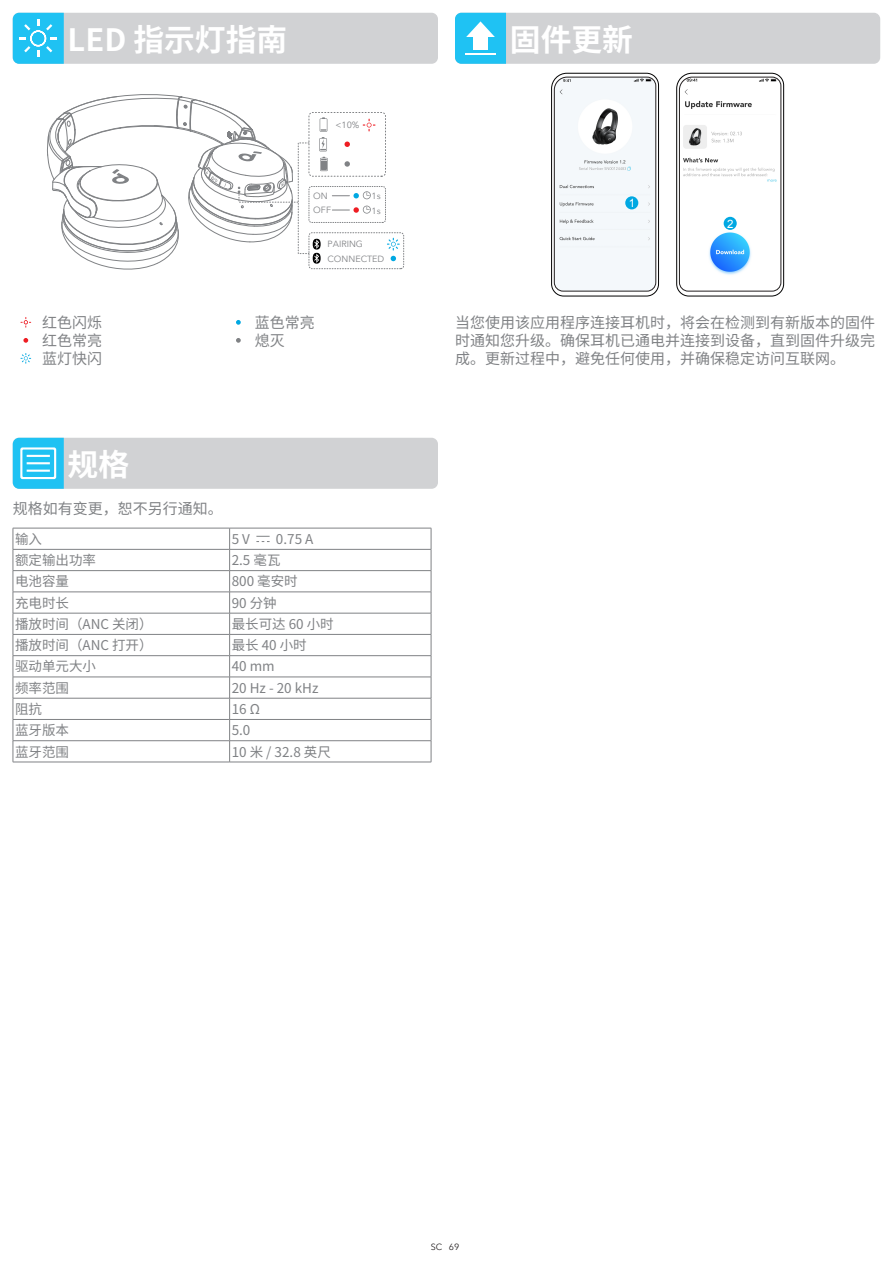
<style>
.page{position:relative;width:893px;height:1263px;background:#fff}
.page>*{position:absolute;margin:0;border:0;box-sizing:border-box;transform-origin:0 0}
.t1{font:700 30.75px "Noto Sans Hans";color:#fff}
.t2{font:15px/18px "Noto Sans Hans";color:#808285;text-align:justify}
.t3{font:13.5px "Noto Sans Hans";color:#808285}
.t4{font:11.55px "Arial";color:#fff}
.t5{font:9px/14.5px "Avenir Next";color:#808285}
.t6{font:9px "Avenir Next";color:#231f20}
</style>
<div class="page">
<hr style="left:13px;top:528px;width:217px;height:1px;background:#808285">
<hr style="left:230px;top:528px;width:201px;height:1px;background:#808285">
<hr style="left:13px;top:549px;width:217px;height:1px;background:#808285">
<hr style="left:230px;top:549px;width:201px;height:1px;background:#808285">
<hr style="left:13px;top:570px;width:217px;height:1px;background:#808285">
<hr style="left:230px;top:570px;width:201px;height:1px;background:#808285">
<hr style="left:13px;top:592px;width:217px;height:1px;background:#808285">
<hr style="left:230px;top:592px;width:201px;height:1px;background:#808285">
<hr style="left:13px;top:613px;width:217px;height:1px;background:#808285">
<hr style="left:230px;top:613px;width:201px;height:1px;background:#808285">
<hr style="left:13px;top:634px;width:217px;height:1px;background:#808285">
<hr style="left:230px;top:634px;width:201px;height:1px;background:#808285">
<hr style="left:13px;top:655px;width:217px;height:1px;background:#808285">
<hr style="left:230px;top:655px;width:201px;height:1px;background:#808285">
<hr style="left:13px;top:677px;width:217px;height:1px;background:#808285">
<hr style="left:230px;top:677px;width:201px;height:1px;background:#808285">
<hr style="left:13px;top:698px;width:217px;height:1px;background:#808285">
<hr style="left:230px;top:698px;width:201px;height:1px;background:#808285">
<hr style="left:13px;top:719px;width:217px;height:1px;background:#808285">
<hr style="left:230px;top:719px;width:201px;height:1px;background:#808285">
<hr style="left:13px;top:740px;width:217px;height:1px;background:#808285">
<svg style="left:13px;top:528px;width:1px;height:234px"></svg>
<hr style="left:230px;top:740px;width:201px;height:1px;background:#808285">
<svg style="left:229px;top:528px;width:1px;height:234px"></svg>
<svg style="left:431px;top:528px;width:1px;height:234px"></svg>
<hr style="left:13px;top:762px;width:217px;height:1px;background:#808285">
<hr style="left:230px;top:762px;width:201px;height:1px;background:#808285">
<svg style="left:256px;top:536px;width:14px;height:6px"></svg>
<div style="left:13px;top:438px;width:425px;height:51px;background:#d1d2d4;border-radius:6px"></div>
<svg style="left:13px;top:438px;width:51px;height:51px;background:#45ccf4"></svg>
<svg style="left:313px;top:239px;width:8px;height:25px"></svg>
<svg style="left:387px;top:238px;width:13px;height:23px"></svg>
<div style="left:309px;top:233px;width:95px;height:36px;border:1px dashed #808285;border-radius:3px"></div>
<svg style="left:332px;top:191px;width:39px;height:8px"></svg>
<div style="left:309px;top:186px;width:77px;height:37px;border:1px dashed #808285;border-radius:3px"></div>
<svg style="left:332px;top:206px;width:39px;height:8px"></svg>
<svg style="left:320px;top:157px;width:8px;height:14px"></svg>
<svg style="left:344px;top:142px;width:6px;height:5px"></svg>
<svg style="left:344px;top:161px;width:6px;height:6px"></svg>
<div style="left:309px;top:112px;width:77px;height:64px;border:1px dashed #808285;border-radius:4px"></div>
<svg style="left:319px;top:117px;width:8px;height:34px"></svg>
<svg style="left:363px;top:119px;width:12px;height:12px"></svg>
<svg style="left:47px;top:94px;width:252px;height:176px"></svg>
<div style="left:13px;top:13px;width:425px;height:51px;background:#d1d2d4;border-radius:6px"></div>
<svg style="left:551px;top:73px;width:108px;height:223px"></svg>
<svg style="left:676px;top:73px;width:108px;height:223px"></svg>
<div style="left:625px;top:196px;width:13px;height:13px;background:#00a8e2;border-radius:50%"></div>
<div style="left:724px;top:217px;width:13px;height:13px;background:#00a8e2;border-radius:50%"></div>
<div style="left:455px;top:13px;width:425px;height:51px;background:#d1d2d4;border-radius:6px"></div>
<svg style="left:13px;top:13px;width:51px;height:51px;background:#35c7f3"></svg>
<svg style="left:455px;top:13px;width:51px;height:51px;background:#4acdf5"></svg>
<svg style="left:23px;top:338px;width:5px;height:5px"></svg>
<svg style="left:236px;top:320px;width:5px;height:5px"></svg>
<svg style="left:236px;top:338px;width:5px;height:5px"></svg>
<svg style="left:21px;top:317px;width:10px;height:11px"></svg>
<svg style="left:21px;top:353px;width:10px;height:11px"></svg>
<h1 class="t1" style="left:68px;top:23px;width:221px">LED 指示灯指南</h1>
<p class="t5" style="left:335px;top:118px;width:26px">&lt;10%</p>
<p class="t5" style="left:313px;top:188px;width:16px">ON</p>
<p class="t5" style="left:372px;top:189px;width:11px">1s</p>
<p class="t5" style="left:313px;top:202px;width:19px">OFF</p>
<p class="t5" style="left:372px;top:203px;width:11px">1s</p>
<p class="t5" style="left:327px;top:236px;width:58px">PAIRING<br>CONNECTED</p>
<p class="t2" style="left:42px;top:314px;width:61px">红色闪烁红色常亮蓝灯快闪</p>
<p class="t2" style="left:255px;top:314px;width:61px">蓝色常亮熄灭</p>
<h1 class="t1" style="left:68px;top:448px;width:63px">规格</h1>
<p class="t2" style="left:13px;top:499px;width:212px">规格如有变更，恕不另行通知。</p>
<p class="t3" style="left:15px;top:531px;width:28px">输入</p>
<p class="t3" style="left:232px;top:531px;width:20px">5 V</p>
<p class="t3" style="left:276px;top:531px;width:39px">0.75 A</p>
<p class="t3" style="left:15px;top:553px;width:82px">额定输出功率</p>
<p class="t3" style="left:232px;top:553px;width:50px">2.5 毫瓦</p>
<p class="t3" style="left:15px;top:574px;width:55px">电池容量</p>
<p class="t3" style="left:232px;top:574px;width:68px">800 毫安时</p>
<p class="t3" style="left:15px;top:595px;width:55px">充电时长</p>
<p class="t3" style="left:232px;top:595px;width:47px">90 分钟</p>
<p class="t3" style="left:15px;top:616px;width:139px">播放时间（ANC 关闭）</p>
<p class="t3" style="left:232px;top:616px;width:104px">最长可达 60 小时</p>
<p class="t3" style="left:15px;top:638px;width:139px">播放时间（ANC 打开）</p>
<p class="t3" style="left:232px;top:638px;width:77px">最长 40 小时</p>
<p class="t3" style="left:15px;top:659px;width:82px">驱动单元大小</p>
<p class="t3" style="left:232px;top:659px;width:45px">40 mm</p>
<p class="t3" style="left:15px;top:680px;width:55px">频率范围</p>
<p class="t3" style="left:232px;top:680px;width:88px">20 Hz - 20 kHz</p>
<p class="t3" style="left:15px;top:701px;width:28px">阻抗</p>
<p class="t3" style="left:232px;top:701px;width:30px">16 Ω</p>
<p class="t3" style="left:15px;top:723px;width:55px">蓝牙版本</p>
<p class="t3" style="left:232px;top:723px;width:20px">5.0</p>
<p class="t3" style="left:15px;top:744px;width:55px">蓝牙范围</p>
<p class="t3" style="left:232px;top:744px;width:101px">10 米 / 32.8 英尺</p>
<h1 class="t1" style="left:510px;top:23px;width:125px">固件更新</h1>
<p class="t4" style="left:629px;top:195px;width:8px">1</p>
<p class="t4" style="left:727px;top:216px;width:8px">2</p>
<p class="t2" style="left:455px;top:314px;width:421px">当您使用该应用程序连接耳机时，将会在检测到有新版本的固件时通知您升级。确保耳机已通电并连接到设备，直到固件升级完成。更新过程中，避免任何使用，并确保稳定访问互联网。</p>
<p class="t6" style="left:431px;top:1239px;width:30px">SC 69</p>
</div>
